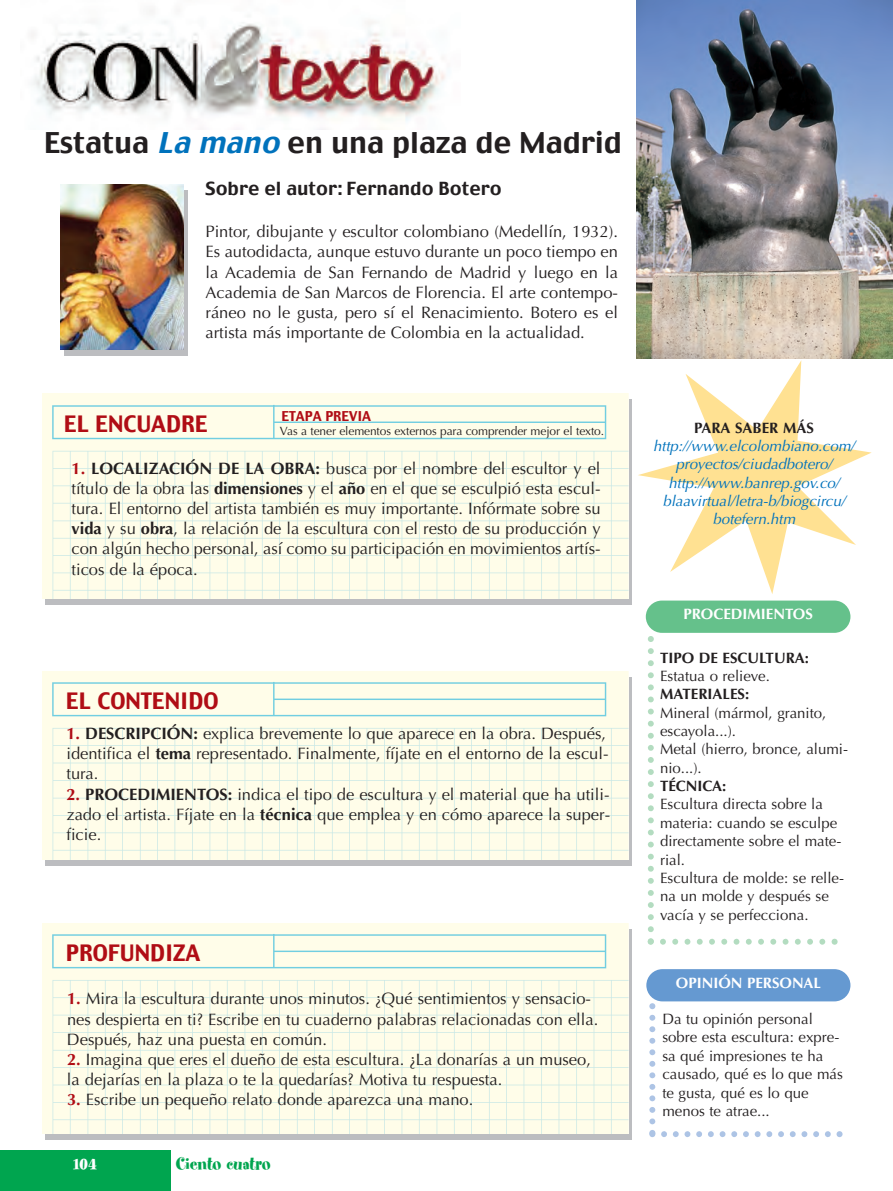
<style>
.page{position:relative;width:893px;height:1191px;background:#fff}
.page>*{position:absolute;margin:0;border:0;box-sizing:border-box;transform-origin:0 0}
.t1{font:28.5px "Charcoal";color:#231f20}
.t2{font:22.5px "Charcoal";color:#b00d15}
.t3{font:19.5px "Spumoni LP";color:#00a54f}
.t4{font:19.5px "Spumoni LP";color:#fff}
.t5{font:18px "Charcoal";color:#231f20}
.t6{font:16.5px/20.2px "Optima";color:#231f20;text-align:justify}
.t7{font:15px/18.3px "Optima";color:#231f20}
.t8{font:italic 15px/18.3px "Optima";color:#0072bc;text-align:center}
.t9{font:700 15px "Optima";color:#231f20}
.t10{font:700 15px "Optima";color:#fff}
.t11{font:13.5px "Charcoal";color:#b00d15}
.t12{font:12px "Optima";letter-spacing:-.01em;color:#231f20}
.s1{font-style:italic;color:#0072bc}
.s2{font-weight:700;color:#b00d15}
.s3{font-weight:700}
</style>
<div class="page">
<div style="left:46px;top:399px;width:586px;height:206px;background:#bcbdc0"></div>
<svg style="left:46px;top:677px;width:586px;height:188px;background:#c7c8c7"></svg>
<div style="left:46px;top:929px;width:586px;height:211px;background:#bcbdc0"></div>
<div style="left:0;top:1150px;width:170px;height:41px;background:#00a54f"></div>
<img style="left:31px;top:10px;width:414px;height:119px">
<img style="left:43px;top:393px;width:585px;height:206px">
<img style="left:43px;top:671px;width:585px;height:188px">
<img style="left:43px;top:923px;width:585px;height:211px">
<img style="left:636px;top:0;width:257px;height:359px">
<div style="left:646px;top:600px;width:204px;height:33px;background:#65c18b;border-radius:16px"></div>
<div style="left:646px;top:969px;width:204px;height:32px;background:#6599d1;border-radius:16px"></div>
<svg style="left:648px;top:636px;width:190px;height:308px"></svg>
<svg style="left:649px;top:1003px;width:193px;height:134px"></svg>
<svg style="left:638px;top:360px;width:234px;height:234px"></svg>
<div style="left:65px;top:190px;width:123px;height:165px;background:#bcbdc0"></div>
<img style="left:60px;top:184px;width:124px;height:165px">
<h1 class="t1" style="left:44px;top:124px;width:579px">Estatua <span class="s1">La mano</span>en una plaza de madrid</h1>
<p class="t5" style="left:206px;top:177px;width:298px">Sobre el autor: Fernando Botero</p>
<p class="t6" style="left:206px;top:223px;width:414px">Pintor, dibujante y escultor colombiano (Medellín, 1932).<br>Es autodidacta, aunque estuvo durante un poco tiempo en la Academia de San Fernando de Madrid y luego en la Academia de San Marcos de Florencia. El arte contempo&shy;ráneo no le gusta, pero sí el Renacimiento. Botero es el artista más importante de Colombia en la actualidad.</p>
<h2 class="t2" style="left:64px;top:409px;width:145px">EL ENCUADRE</h2>
<p class="t11" style="left:281px;top:407px;width:91px">ETAPA PREVIA</p>
<p class="t12" style="left:280px;top:425px;width:326px">Vas a tener elementos externos para comprender mejor el texto.</p>
<p class="t6" style="left:71px;top:459px;width:531px"><span class="s2">1.</span> <span class="s3">LOCALIZACIÓN DE LA OBRA:</span> busca por el nombre del escultor y el título de la obra las <span class="s3">dimensiones</span> y el <span class="s3">año</span> en el que se esculpió esta escul&shy;tura. El entorno del artista también es muy importante. Infórmate sobre su <span class="s3">vida</span> y su <span class="s3">obra</span>, la relación de la escultura con el resto de su producción y con algún hecho personal, así como su participación en movimientos artís&shy;ticos de la época.</p>
<h2 class="t2" style="left:66px;top:686px;width:154px">EL CONTENIDO</h2>
<p class="t6" style="left:66px;top:725px;width:544px;text-align:left"><span class="s2">1.</span> <span class="s3">DESCRIPCIÓN:</span> explica brevemente lo que aparece en la obra. Después, identifica el <span class="s3">tema</span> representado. Finalmente, fíjate en el entorno de la escul&shy;tura.</p>
<p class="t6" style="left:66px;top:785px;width:545px"><span class="s2">2.</span> <span class="s3">PROCEDIMIENTOS:</span> indica el tipo de escultura y el material que ha utili&shy;zado el artista. Fíjate en la <span class="s3">técnica</span> que emplea y en cómo aparece la super&shy;ficie.</p>
<h2 class="t2" style="left:66px;top:938px;width:136px">PROFUNDIZA</h2>
<p class="t6" style="left:67px;top:990px;width:533px;text-align:left"><span class="s2">1.</span> Mira la escultura durante unos minutos. ¿Qué sentimientos y sensacio&shy;nes despierta en ti? Escribe en tu cuaderno palabras relacionadas con ella.<br>Después, haz una puesta en común.</p>
<p class="t6" style="left:67px;top:1051px;width:525px"><span class="s2">2.</span> Imagina que eres el dueño de esta escultura. ¿La donarías a un museo, la dejarías en la plaza o te la quedarías? Motiva tu respuesta.</p>
<p class="t6" style="left:67px;top:1091px;width:408px"><span class="s2">3.</span> Escribe un pequeño relato donde aparezca una mano.</p>
<p class="t4" style="left:73px;top:1156px;width:25px">104</p>
<p class="t3" style="left:176px;top:1156px;width:97px">Ciento cuatro</p>
<p class="t9" style="left:694px;top:421px;width:121px">PARA SABER MÁS</p>
<p class="t8" style="left:653px;top:438px;width:203px">http://www.elcolombiano.com/ proyectos/ciudadbotero/ http://www.banrep.gov.co/ blaavirtual/letra-b/biogcircu/ botefern.htm</p>
<p class="t10" style="left:683px;top:608px;width:131px">PROCEDIMIENTOS</p>
<p class="t9" style="left:660px;top:651px;width:150px">TIPO DE ESCULTURA:</p>
<p class="t7" style="left:660px;top:668px;width:111px">Estatua o relieve.</p>
<p class="t9" style="left:660px;top:688px;width:91px">MATERIALES:</p>
<p class="t7" style="left:660px;top:705px;width:189px">Mineral (mármol, granito, escayola...).<br>Metal (hierro, bronce, alumi&shy;nio...).</p>
<p class="t9" style="left:660px;top:780px;width:68px">TÉCNICA:</p>
<p class="t7" style="left:660px;top:796px;width:186px">Escultura directa sobre la materia: cuando se esculpe directamente sobre el mate&shy;rial.<br>Escultura de molde: se relle&shy;na un molde y después se vacía y se perfecciona.</p>
<p class="t10" style="left:676px;top:976px;width:147px">OPINIÓN PERSONAL</p>
<p class="t7" style="left:662px;top:1011px;width:182px">Da tu opinión personal sobre esta escultura: expre&shy;sa qué impresiones te ha causado, qué es lo que más te gusta, qué es lo que menos te atrae...</p>
</div>
